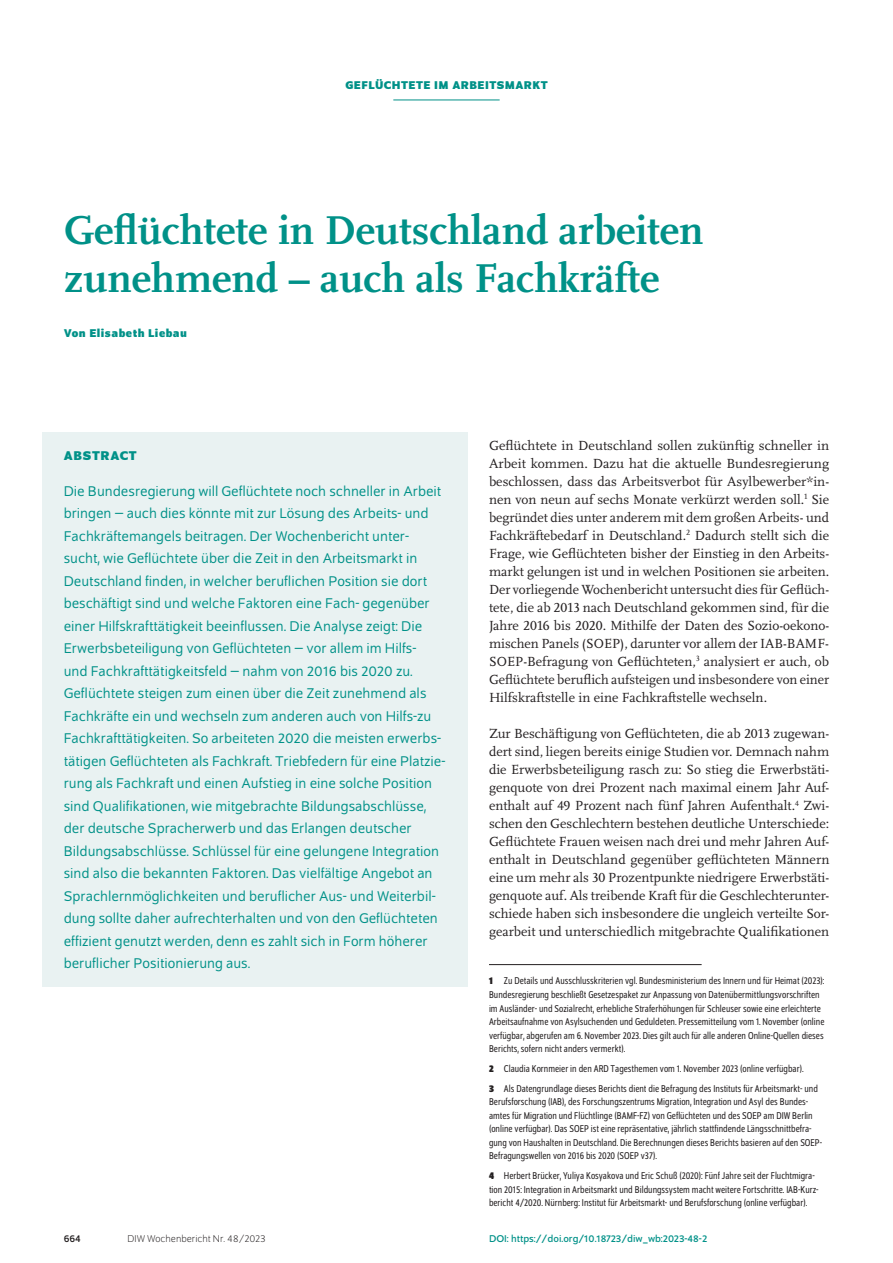
<style>
.page{position:relative;width:893px;height:1263px;background:#fff}
.page>*{position:absolute;margin:0;border:0;box-sizing:border-box;transform-origin:0 0}
.t1{font:700 42px/48px "Scala Pro";color:#009188}
.t2{font:15px/22.5px "Schumpeter Blond";color:#009188}
.t3{font:13.8px/18px "Scala Pro";color:#231f20;text-align:justify}
.t4{font:700 13.5px "Schumpeter";letter-spacing:.05em;color:#009188}
.t5{font:700 12px "Schumpeter";letter-spacing:.04em;color:#009188}
.t6{font:semi-condensed 10.5px/13.5px "Schumpeter Blond";color:#231f20}
.t7{font:10.5px "Schumpeter";color:#009188}
.t8{font:300 10.5px "Schumpeter";color:#231f20}
.t9{font:10.5px "Schumpeter";color:#231f20}
.s1{font-family:"Schumpeter";font-weight:700}
</style>
<div class="page">
<hr style="left:393px;top:100px;width:107px;height:1px;background:#009188">
<div style="left:43px;top:432px;width:425px;height:554px;background:#e9f2f2"></div>
<hr style="left:489px;top:964px;width:213px;height:1px;background:#231f20">
<p class="t5" style="left:346px;top:79px;width:204px">GEFLÜCHTETE IM ARBEITSMARKT</p>
<h1 class="t1" style="left:64px;top:203px;width:641px">Geflüchtete in Deutschland arbeiten zunehmend – auch als Fachkräfte</h1>
<p class="t5" style="left:64px;top:326px;width:125px">Von Elisabeth Liebau</p>
<p class="t4" style="left:64px;top:448px;width:75px">ABSTRACT</p>
<p class="t2" style="left:64px;top:480px;width:383px">Die Bundesregierung will Geflüchtete noch schneller in Arbeit bringen – auch dies könnte mit zur Lösung des Arbeits- und Fachkräftemangels beitragen. Der Wochenbericht unter&shy;sucht, wie Geflüchtete über die Zeit in den Arbeitsmarkt in Deutschland finden, in welcher beruflichen Position sie dort beschäftigt sind und welche Faktoren eine Fach- gegenüber einer Hilfskrafttätigkeit beeinflussen. Die Analyse zeigt: Die Erwerbsbeteiligung von Geflüchteten – vor allem im Hilfs-<br>und Fachkrafttätigkeitsfeld – nahm von 2016 bis 2020 zu.<br>Geflüchtete steigen zum einen über die Zeit zunehmend als Fachkräfte ein und wechseln zum anderen auch von Hilfs-zu Fachkrafttätigkeiten. So arbeiteten 2020 die meisten erwerbs&shy;tätigen Geflüchteten als Fachkraft. Triebfedern für eine Platzie&shy;rung als Fachkraft und einen Aufstieg in eine solche Position sind Qualifikationen, wie mitgebrachte Bildungsabschlüsse, der deutsche Spracherwerb und das Erlangen deutscher Bildungsabschlüsse. Schlüssel für eine gelungene Integration sind also die bekannten Faktoren. Das vielfältige Angebot an Sprachlernmöglichkeiten und beruflicher Aus- und Weiterbil&shy;dung sollte daher aufrechterhalten und von den Geflüchteten effizient genutzt werden, denn es zahlt sich in Form höherer beruflicher Positionierung aus.</p>
<p class="t3" style="left:489px;top:436px;width:342px">Geflüchtete in Deutschland sollen zukünftig schneller in Arbeit kommen. Dazu hat die aktuelle Bundesregierung beschlossen, dass das Arbeitsverbot für Asylbewerber*in&shy;nen von neun auf sechs Monate verkürzt werden soll.<sup>1</sup> Sie begründet dies unter anderem mit dem großen Arbeits- und Fachkräftebedarf in Deutschland.<sup>2</sup> Dadurch stellt sich die Frage, wie Geflüchteten bisher der Einstieg in den Arbeits&shy;markt gelungen ist und in welchen Positionen sie arbeiten.<br>Der vorliegende Wochenbericht untersucht dies für Geflüch&shy;tete, die ab 2013 nach Deutschland gekommen sind, für die Jahre 2016 bis 2020. Mithilfe der Daten des Sozio-oekono&shy;mischen Panels (SOEP), darunter vor allem der IAB-BAMF-SOEP-Befragung von Geflüchteten,<sup>3</sup> analysiert er auch, ob Geflüchtete beruflich aufsteigen und insbesondere von einer Hilfskraftstelle in eine Fachkraftstelle wechseln.</p>
<p class="t3" style="left:489px;top:724px;width:342px">Zur Beschäftigung von Geflüchteten, die ab 2013 zugewan&shy;dert sind, liegen bereits einige Studien vor. Demnach nahm die Erwerbsbeteiligung rasch zu: So stieg die Erwerbstäti&shy;genquote von drei Prozent nach maximal einem Jahr Auf&shy;enthalt auf 49 Prozent nach fünf Jahren Aufenthalt.<sup>4</sup> Zwi&shy;schen den Geschlechtern bestehen deutliche Unterschiede:<br>Geflüchtete Frauen weisen nach drei und mehr Jahren Auf&shy;enthalt in Deutschland gegenüber geflüchteten Männern eine um mehr als 30 Prozentpunkte niedrigere Erwerbstäti&shy;genquote auf. Als treibende Kraft für die Geschlechterunter&shy;schiede haben sich insbesondere die ungleich verteilte Sor&shy;gearbeit und unterschiedlich mitgebrachte Qualifikationen</p>
<p class="t6" style="left:489px;top:975px;width:337px"><span class="s1">1</span> Zu Details und Ausschlusskriterien vgl. Bundesministerium des Innern und für Heimat (2023):<br>Bundesregierung beschließt Gesetzespaket zur Anpassung von Datenübermittlungsvorschriften im Ausländer- und Sozialrecht, erhebliche Straferhöhungen für Schleuser sowie eine erleichterte Arbeitsaufnahme von Asylsuchenden und Geduldeten. Pressemitteilung vom 1. November (online verfügbar, abgerufen am 6. November 2023. Dies gilt auch für alle anderen Online-Quellen dieses Berichts, sofern nicht anders vermerkt).</p>
<p class="t6" style="left:489px;top:1059px;width:330px;line-height:20px"><span class="s1">2</span> Claudia Kornmeier in den ARD Tagesthemen vom 1. November 2023 (online verfügbar).<br><span class="s1">3</span> Als Datengrundlage dieses Berichts dient die Befragung des Instituts für Arbeitsmarkt- und</p>
<p class="t6" style="left:489px;top:1095px;width:335px">Berufsforschung (IAB), des Forschungszentrums Migration, Integration und Asyl des Bundes&shy;amtes für Migration und Flüchtlinge (BAMF-FZ) von Geflüchteten und des SOEP am DIW Berlin (online verfügbar). Das SOEP ist eine repräsentative, jährlich stattfindende Längsschnittbefra&shy;gung von Haushalten in Deutschland. Die Berechnungen dieses Berichts basieren auf den SOEP-Befragungswellen von 2016 bis 2020 (SOEP v37).</p>
<p class="t6" style="left:489px;top:1169px;width:331px"><span class="s1">4</span> Herbert Brücker, Yuliya Kosyakova und Eric Schuß (2020): Fünf Jahre seit der Fluchtmigra&shy;tion 2015: Integration in Arbeitsmarkt und Bildungssystem macht weitere Fortschritte. IAB-Kurz&shy;bericht 4/2020. Nürnberg: Institut für Arbeitsmarkt- und Berufsforschung (online verfügbar).</p>
<p class="t9" style="left:64px;top:1233px;width:18px">664</p>
<p class="t8" style="left:128px;top:1234px;width:140px">DIW Wochenbericht Nr. 48/2023</p>
<p class="t7" style="left:489px;top:1233px;width:220px">DOI: https://doi.org/10.18723/diw_wb:2023-48-2</p>
</div>
